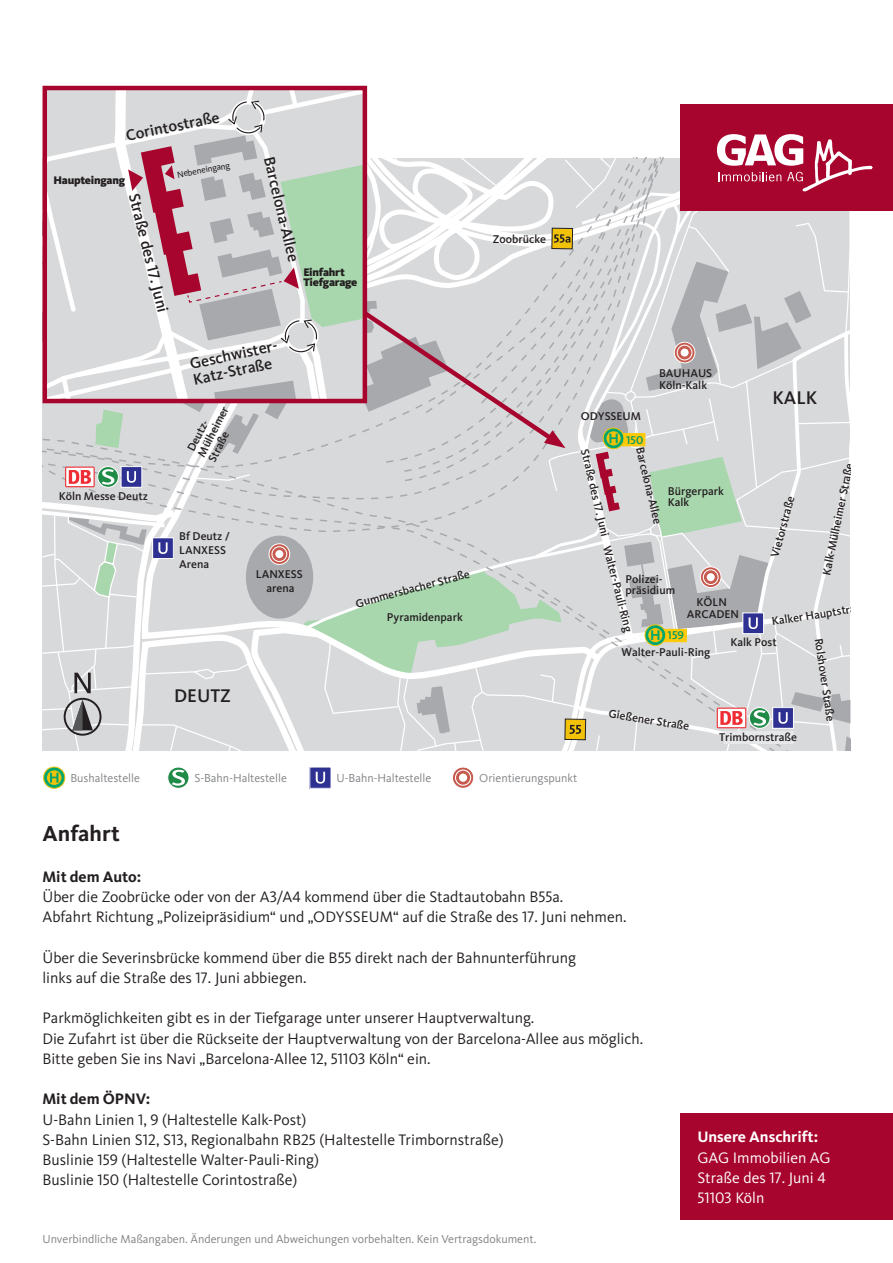
<style>
.page{position:relative;width:893px;height:1263px;background:#fff}
.page>*{position:absolute;margin:0;border:0;box-sizing:border-box;transform-origin:0 0}
.t1{font:700 22.5px "Kievit OT";color:#231f20}
.t2{font:500 19.05px "Kievit OT";color:#231f20}
.t3{font:500 15.9px/16px "Kievit OT";color:#231f20}
.t4{font:15.75px/20.2px "Kievit OT";color:#231f20}
.t5{font:15.75px/20.2px "Kievit OT";color:#fff}
.t6{font:700 15.75px "Kievit OT";color:#231f20}
.t7{font:700 15.75px "Kievit OT";color:#fff}
.t8{font:12px "Kievit OT";color:#808285}
.t9{font:500 11.7px/11.7px "Kievit OT";color:#231f20}
.t10{font:500 11.7px "Kievit OT";color:#009864}
.t11{font:900 11.4px/9.8px "Kievit OT";letter-spacing:-.02em;color:#231f20}
.t12{font:9.15px "Kievit OT";color:#231f20}
</style>
<div class="page">
<svg style="left:43px;top:767px;width:22px;height:22px"></svg>
<svg style="left:47px;top:770px;width:14px;height:15px"></svg>
<svg style="left:50px;top:773px;width:8px;height:9px"></svg>
<div style="left:310px;top:767px;width:21px;height:21px;background:#2e3092"></div>
<div style="left:309px;top:767px;width:22px;height:22px;border:1px solid #fff"></div>
<svg style="left:316px;top:772px;width:9px;height:12px"></svg>
<svg style="left:452px;top:767px;width:22px;height:21px"></svg>
<div style="left:452px;top:767px;width:22px;height:22px;border:1px solid #fff;border-radius:50%"></div>
<div style="left:455px;top:769px;width:16px;height:17px;border:1px solid #fff;border-radius:50%"></div>
<div style="left:459px;top:773px;width:8px;height:9px;background:#fff;border-radius:50%"></div>
<svg style="left:168px;top:767px;width:21px;height:21px"></svg>
<div style="left:167px;top:767px;width:22px;height:22px;border:1px solid #fff;border-radius:50%"></div>
<svg style="left:172px;top:770px;width:13px;height:16px"></svg>
<div style="left:680px;top:105px;width:213px;height:106px;background:#a7052d"></div>
<div style="left:680px;top:1114px;width:213px;height:106px;background:#a7052d"></div>
<svg style="left:43px;top:88px;width:830px;height:662px"></svg>
<div style="left:43px;top:86px;width:324px;height:317px;border:4px solid #a7052d"></div>
<p class="t3" style="left:125px;top:129px;width:97px;rotate:-12deg">Corintostraße</p>
<p class="t11" style="left:54px;top:175px;width:73px">Haupteingang</p>
<p class="t3" style="left:142px;top:192px;width:124px;rotate:76deg">Straße des 17. Juni</p>
<p class="t12" style="left:176px;top:169px;width:55px;rotate:-10deg">Nebeneingang</p>
<p class="t3" style="left:276px;top:155px;width:109px;rotate:76deg">Barcelona-Allee</p>
<p class="t11" style="left:303px;top:267px;width:56px">Einfahrt<br>Tiefgarage</p>
<p class="t3" style="left:188px;top:356px;width:94px;rotate:-12deg">Geschwister-<br>Katz-Straße</p>
<p class="t9" style="left:493px;top:234px;width:55px">Zoobrücke</p>
<p class="t9" style="left:659px;top:367px;width:55px">BAUHAUS<br>Köln-Kalk</p>
<p class="t2" style="left:772px;top:387px;width:46px">KALK</p>
<p class="t9" style="left:59px;top:491px;width:91px">Köln Messe Deutz</p>
<p class="t9" style="left:185px;top:448px;width:56px;rotate:-63deg">Deutz-<br>Mülheimer<br>Straße</p>
<p class="t9" style="left:179px;top:529px;width:52px;line-height:14.1px">Bf Deutz /<br>LANXESS<br>Arena</p>
<p class="t9" style="left:256px;top:567px;width:48px;line-height:14.1px;text-align:center">LANXESS arena</p>
<p class="t2" style="left:174px;top:685px;width:59px">DEUTZ</p>
<p class="t9" style="left:581px;top:410px;width:62px">ODYSSEUM</p>
<p class="t10" style="left:626px;top:433px;width:19px">150</p>
<p class="t9" style="left:591px;top:448px;width:91px;rotate:77deg">Straße des 17.Juni</p>
<p class="t9" style="left:646px;top:446px;width:80px;rotate:77deg">Barcelona-A llee</p>
<p class="t9" style="left:820px;top:573px;width:115px;rotate:-78deg">Kalk-Mülheimer Straße</p>
<p class="t9" style="left:668px;top:485px;width:58px">Bürgerpark<br>Kalk</p>
<p class="t9" style="left:769px;top:555px;width:65px;rotate:-75deg">Vietorstraße</p>
<p class="t9" style="left:613px;top:544px;width:90px;rotate:76deg">W alter-Pauli-Ring</p>
<p class="t9" style="left:354px;top:598px;width:119px;rotate:-15deg">G ummersbacher Straße</p>
<p class="t9" style="left:625px;top:573px;width:51px">Polizei&shy;präsidium</p>
<p class="t9" style="left:687px;top:596px;width:54px;text-align:center">KÖLN<br>ARCADEN</p>
<p class="t9" style="left:771px;top:616px;width:99px;rotate:-9deg">Kalker Hauptstraße</p>
<p class="t9" style="left:387px;top:611px;width:77px">Pyramidenpark</p>
<p class="t10" style="left:668px;top:629px;width:18px">159</p>
<p class="t9" style="left:730px;top:636px;width:48px">Kalk Post</p>
<p class="t9" style="left:825px;top:637px;width:85px;rotate:82deg">Rolshover Straße</p>
<p class="t9" style="left:622px;top:646px;width:90px">Walter-Pauli-Ring</p>
<p class="t9" style="left:610px;top:707px;width:83px;rotate:10deg">G ießener Straße</p>
<p class="t9" style="left:719px;top:731px;width:80px">Trimbornstraße</p>
<p class="t8" style="left:70px;top:771px;width:71px">Bushaltestelle</p>
<p class="t8" style="left:195px;top:771px;width:94px">S-Bahn-Haltestelle</p>
<p class="t8" style="left:337px;top:771px;width:96px">U-Bahn-Haltestelle</p>
<p class="t8" style="left:479px;top:771px;width:100px">Orientierungspunkt</p>
<h1 class="t1" style="left:43px;top:820px;width:79px">Anfahrt</h1>
<p class="t6" style="left:43px;top:867px;width:100px">Mit dem Auto:</p>
<p class="t4" style="left:43px;top:887px;width:585px">Über die Zoobrücke oder von der A3/A4 kommend über die Stadtautobahn B55a.<br>Abfahrt Richtung „Polizeipräsidium“ und „ODYSSEUM“ auf die Straße des 17. Juni nehmen.</p>
<p class="t4" style="left:43px;top:947px;width:535px">Über die Severinsbrücke kommend über die B55 direkt nach der Bahnunterführung links auf die Straße des 17. Juni abbiegen.</p>
<p class="t4" style="left:43px;top:1008px;width:602px">Parkmöglichkeiten gibt es in der Tiefgarage unter unserer Hauptverwaltung.<br>Die Zufahrt ist über die Rückseite der Hauptverwaltung von der Barcelona-Allee aus möglich.<br>Bitte geben Sie ins Navi „Barcelona-Allee 12, 51103 Köln“ ein.</p>
<p class="t6" style="left:43px;top:1090px;width:109px">Mit dem ÖPNV:</p>
<p class="t4" style="left:43px;top:1109px;width:463px">U-Bahn Linien 1, 9 (Haltestelle Kalk-Post)<br>S-Bahn Linien S12, S13, Regionalbahn RB25 (Haltestelle Trimbornstraße)<br>Buslinie 159 (Haltestelle Walter-Pauli-Ring)<br>Buslinie 150 (Haltestelle Corintostraße)</p>
<p class="t8" style="left:43px;top:1232px;width:495px">Unverbindliche Maßangaben. Änderungen und Abweichungen vorbehalten. Kein Vertragsdokument.</p>
<p class="t7" style="left:697px;top:1128px;width:122px">Unsere Anschrift:</p>
<p class="t5" style="left:697px;top:1147px;width:135px">GAG Immobilien AG<br>Straße des 17. Juni 4<br>51103 Köln</p>
</div>
